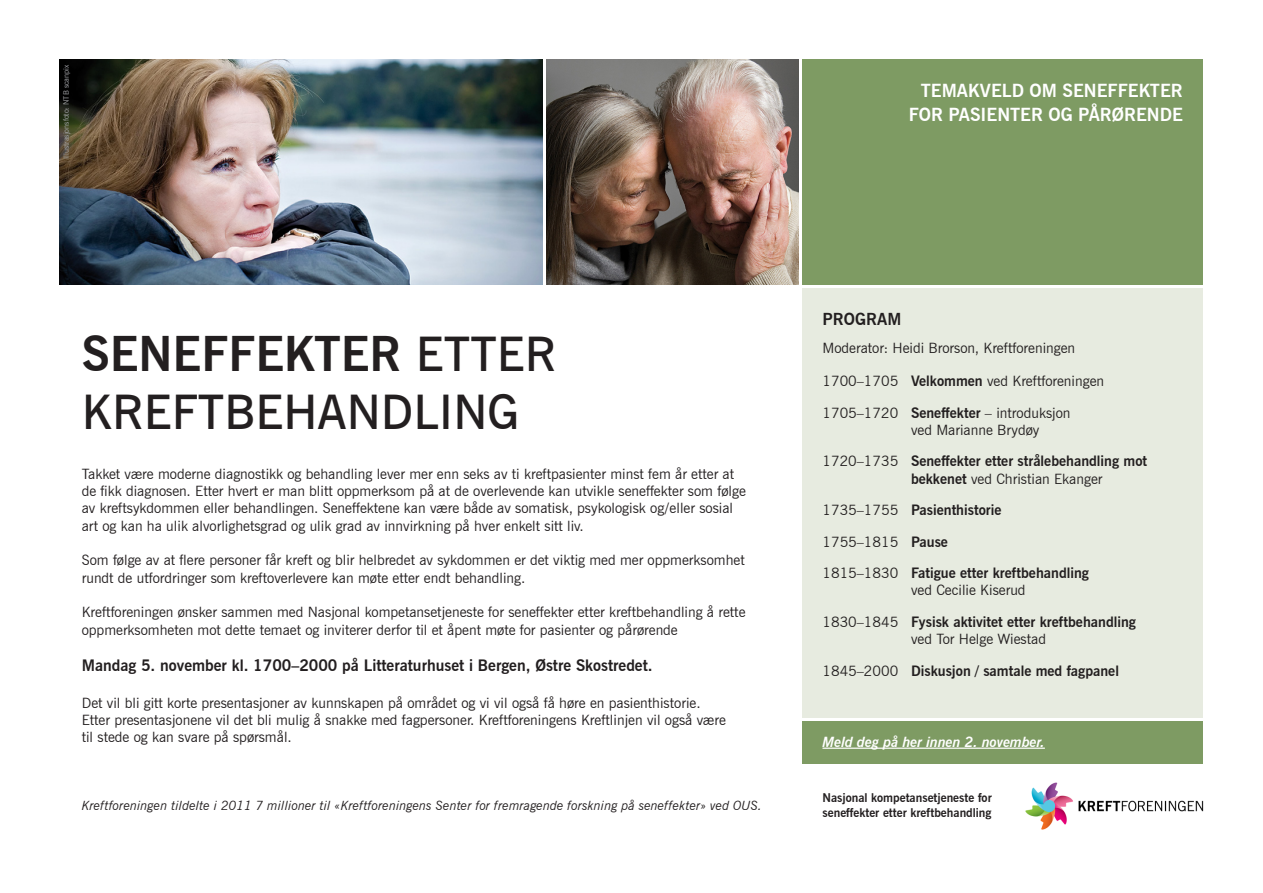
<style>
.page{position:relative;width:1263px;height:893px;background:#fff}
.page>*{position:absolute;margin:0;border:0;box-sizing:border-box;transform-origin:0 0}
.t1{font:600 47.85px/57.3px "News Gothic BT";color:#231f20}
.t2{font:700 18px "News Gothic BT";color:#fff}
.t3{font:700 16.5px "News Gothic BT";color:#231f20}
.t4{font:700 15.75px "News Gothic BT";color:#231f20}
.t5{font:14.25px/17.4px "News Gothic BT";color:#231f20}
.t6{font:700 14.25px/17.1px "News Gothic BT";color:#231f20}
.t7{font:italic 700 14.25px "News Gothic BT";color:#fff}
.t8{font:italic 12.75px "News Gothic BT";color:#231f20}
.t9{font:700 12px/14.4px "News Gothic BT";color:#231f20}
.t10{font:7.5px "News Gothic BT";color:#a8a9ad}
.s1{font-weight:700}
.s2{font-weight:400}
</style>
<div class="page">
<div style="left:802px;top:721px;width:401px;height:43px;background:#7e9b63"></div>
<div style="left:802px;top:289px;width:401px;height:429px;background:#e7ebe0"></div>
<img style="left:546px;top:60px;width:252px;height:225px">
<img style="left:60px;top:60px;width:482px;height:225px">
<hr style="left:822px;top:748px;width:223px;height:1px;background:#fff">
<div style="left:802px;top:60px;width:401px;height:225px;background:#7e9b63"></div>
<img style="left:1025px;top:782px;width:179px;height:48px">
<p class="t10" style="left:62px;top:159px;width:96px;rotate:-90deg">Illustrasjonsfoto: NTB scanpix</p>
<p class="t1" style="left:82px;top:325px;width:476px"><span class="s1">SENEFFEKTER</span> ETTER<br>KREFTBEHANDLING</p>
<p class="t5" style="left:82px;top:465px;width:666px">Takket være moderne diagnostikk og behandling lever mer enn seks av ti kreftpasienter minst fem år etter at de fikk diagnosen. Etter hvert er man blitt oppmerksom på at de overlevende kan utvikle seneffekter som følge av kreftsykdommen eller behandlingen. Seneffektene kan være både av somatisk, psykologisk og/eller sosial art og kan ha ulik alvorlighetsgrad og ulik grad av innvirkning på hver enkelt sitt liv.</p>
<p class="t5" style="left:82px;top:551px;width:664px">Som følge av at flere personer får kreft og blir helbredet av sykdommen er det viktig med mer oppmerksomhet rundt de utfordringer som kreftoverlevere kan møte etter endt behandling.</p>
<p class="t5" style="left:82px;top:603px;width:665px">Kreftforeningen ønsker sammen med Nasjonal kompetansetjeneste for seneffekter etter kreftbehandling å rette oppmerksomheten mot dette temaet og inviterer derfor til et åpent møte for pasienter og pårørende</p>
<p class="t4" style="left:82px;top:656px;width:572px">Mandag 5. november kl. 1700–2000 på Litteraturhuset i Bergen, Østre Skostredet.</p>
<p class="t5" style="left:82px;top:694px;width:620px">Det vil bli gitt korte presentasjoner av kunnskapen på området og vi vil også få høre en pasienthistorie.</p>
<p class="t5" style="left:82px;top:711px;width:646px">Etter presentasjonene vil det bli mulig å snakke med fagpersoner. Kreftforeningens Kreftlinjen vil også være</p>
<p class="t5" style="left:82px;top:728px;width:212px">til stede og kan svare på spørsmål.</p>
<p class="t8" style="left:82px;top:798px;width:682px">Kreftforeningen tildelte i 2011 7 millioner til «Kreftforeningens Senter for fremragende forskning på seneffekter» ved OUS.</p>
<p class="t2" style="left:921px;top:80px;width:264px">TEMAKVELD OM SENEFFEKTER</p>
<p class="t2" style="left:909px;top:104px;width:276px">FOR PASIENTER OG PÅRØRENDE</p>
<p class="t3" style="left:822px;top:309px;width:80px">PROGRAM</p>
<p class="t5" style="left:822px;top:339px;width:254px">Moderator: Heidi Brorson, Kreftforeningen</p>
<p class="t5" style="left:822px;top:372px;width:283px">1700–1705 <span class="s1">Velkommen</span> ved Kreftforeningen</p>
<p class="t5" style="left:911px;top:404px;width:161px;text-indent:-89px">1705–1720 <span class="s1">Seneffekter</span> – introduksjon ved Marianne Brydøy</p>
<p class="t6" style="left:911px;top:453px;width:238px;text-indent:-88px"><span class="s2">1720–1735</span> Seneffekter etter strålebehandling mot bekkenet <span class="s2">ved Christian Ekanger</span></p>
<p class="t6" style="left:822px;top:501px;width:180px"><span class="s2">1735–1755</span> Pasienthistorie</p>
<p class="t5" style="left:822px;top:533px;width:127px">1755–1815 <span class="s1">Pause</span></p>
<p class="t6" style="left:911px;top:564px;width:180px;text-indent:-89px"><span class="s2">1815–1830</span> Fatigue etter kreftbehandling <span class="s2">ved Cecilie Kiserud</span></p>
<p class="t6" style="left:822px;top:613px;width:315px;text-align:center"><span class="s2">1830–1845</span> Fysisk aktivitet etter kreftbehandling <span class="s2">ved Tor Helge Wiestad</span></p>
<p class="t6" style="left:822px;top:662px;width:298px"><span class="s2">1845–2000</span> Diskusjon / samtale med fagpanel</p>
<p class="t7" style="left:822px;top:733px;width:224px">Meld deg på her innen 2. november.</p>
<p class="t9" style="left:822px;top:791px;width:171px">Nasjonal kompetansetjeneste for seneffekter etter kreftbehandling</p>
</div>
